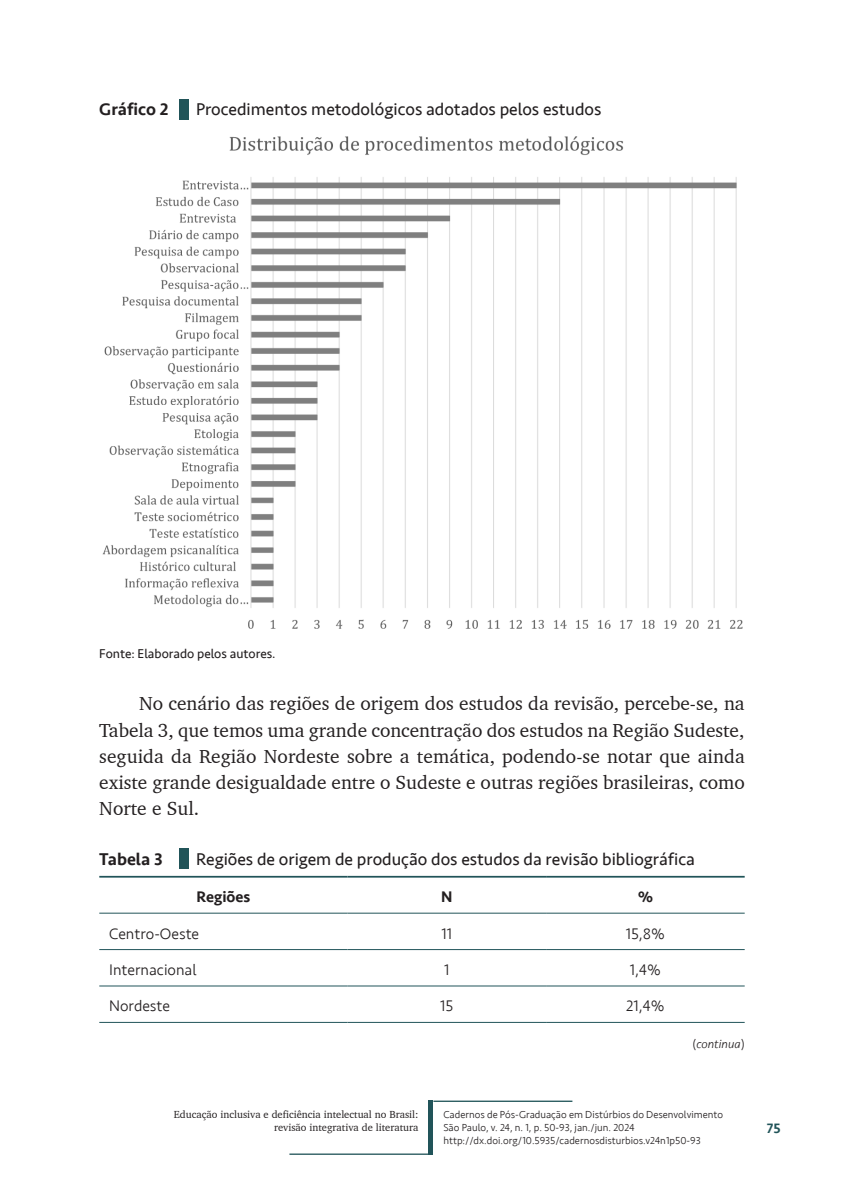
<style>
.page{position:relative;width:844px;height:1191px;background:#fff}
.page>*{position:absolute;margin:0;border:0;box-sizing:border-box;transform-origin:0 0}
.t1{font:19.25px/26.2px "Charter BT";color:#231f20;text-align:justify}
.t2{font:17.5px "Seravek";color:#231f20}
.t3{font:500 17.5px "Seravek";color:#231f20}
.t4{font:300 15.75px "Seravek";color:#231f20}
.t5{font:500 15.75px "Seravek";color:#231f20}
.t6{font:500 14px "Seravek";color:#215459}
.t7{font:13.12px "Seravek";color:#231f20}
.t8{font:italic 300 12.25px "Seravek";color:#231f20}
.t9{font:300 10.5px/12.6px "Seravek";color:#231f20}
.t10{font:10.5px/12.6px "Charter BT";color:#231f20;text-align:right}
.s1{font-style:normal}
</style>
<div class="page">
<div style="left:428px;top:1100px;width:5px;height:54px;background:#215459"></div>
<hr style="left:433px;top:1100px;width:139px;height:2px;background:#215459">
<hr style="left:289px;top:1153px;width:139px;height:1px;background:#215459">
<div style="left:179px;top:99px;width:10px;height:21px;background:#215459"></div>
<img style="left:102px;top:136px;width:641px;height:493px">
<div style="left:179px;top:848px;width:10px;height:21px;background:#215459"></div>
<hr style="left:99px;top:949px;width:248px;height:1px;background:#215459">
<hr style="left:347px;top:949px;width:199px;height:1px;background:#215459">
<hr style="left:546px;top:949px;width:198px;height:1px;background:#215459">
<hr style="left:99px;top:985px;width:248px;height:1px;background:#215459">
<hr style="left:347px;top:985px;width:199px;height:1px;background:#215459">
<hr style="left:546px;top:985px;width:198px;height:1px;background:#215459">
<hr style="left:99px;top:1022px;width:248px;height:1px;background:#215459">
<hr style="left:347px;top:1022px;width:199px;height:1px;background:#215459">
<hr style="left:546px;top:1022px;width:198px;height:1px;background:#215459">
<hr style="left:99px;top:912px;width:248px;height:1px;background:#215459">
<hr style="left:347px;top:912px;width:199px;height:1px;background:#215459">
<hr style="left:546px;top:912px;width:198px;height:1px;background:#215459">
<hr style="left:99px;top:876px;width:248px;height:1px;background:#215459">
<hr style="left:347px;top:876px;width:199px;height:1px;background:#215459">
<hr style="left:546px;top:876px;width:198px;height:1px;background:#215459">
<p class="t3" style="left:99px;top:99px;width:71px">Gráfico 2</p>
<p class="t2" style="left:196px;top:96px;width:406px">Procedimentos metodológicos adotados pelos estudos</p>
<p class="t7" style="left:99px;top:643px;width:178px">Fonte: Elaborado pelos autores.</p>
<p class="t1" style="left:99px;top:690px;width:646px;text-indent:40px">No cenário das regiões de origem dos estudos da revisão, percebe-se, na Tabela 3, que temos uma grande concentração dos estudos na Região Sudeste, seguida da Região Nordeste sobre a temática, podendo-se notar que ainda existe grande desigualdade entre o Sudeste e outras regiões brasileiras, como Norte e Sul.</p>
<p class="t3" style="left:99px;top:848px;width:65px">Tabela 3</p>
<p class="t2" style="left:196px;top:845px;width:500px">Regiões de origem de produção dos estudos da revisão bibliográfica</p>
<p class="t5" style="left:196px;top:887px;width:55px">Regiões</p>
<p class="t5" style="left:441px;top:887px;width:13px">N</p>
<p class="t5" style="left:637px;top:887px;width:17px">%</p>
<p class="t4" style="left:109px;top:924px;width:91px">Centro-Oeste</p>
<p class="t4" style="left:441px;top:924px;width:12px">11</p>
<p class="t4" style="left:625px;top:924px;width:41px">15,8%</p>
<p class="t4" style="left:109px;top:960px;width:89px">Internacional</p>
<p class="t4" style="left:444px;top:960px;width:7px">1</p>
<p class="t4" style="left:629px;top:960px;width:33px">1,4%</p>
<p class="t4" style="left:109px;top:997px;width:62px">Nordeste</p>
<p class="t4" style="left:440px;top:997px;width:15px">15</p>
<p class="t4" style="left:626px;top:997px;width:40px">21,4%</p>
<p class="t8" style="left:692px;top:1037px;width:54px"><span class="s1">(</span>continua<span class="s1">)</span></p>
<p class="t10" style="left:174px;top:1108px;width:246px">Educação inclusiva e deficiência intelectual no Brasil: revisão integrativa de literatura</p>
<p class="t9" style="left:443px;top:1108px;width:281px">Cadernos de Pós-Graduação em Distúrbios do Desenvolvimento<br>São Paulo, v. 24, n. 1, p. 50-93, jan./jun. 2024 http://dx.doi.org/10.5935/cadernosdisturbios.v24n1p50-93</p>
<p class="t6" style="left:766px;top:1120px;width:15px">75</p>
</div>
